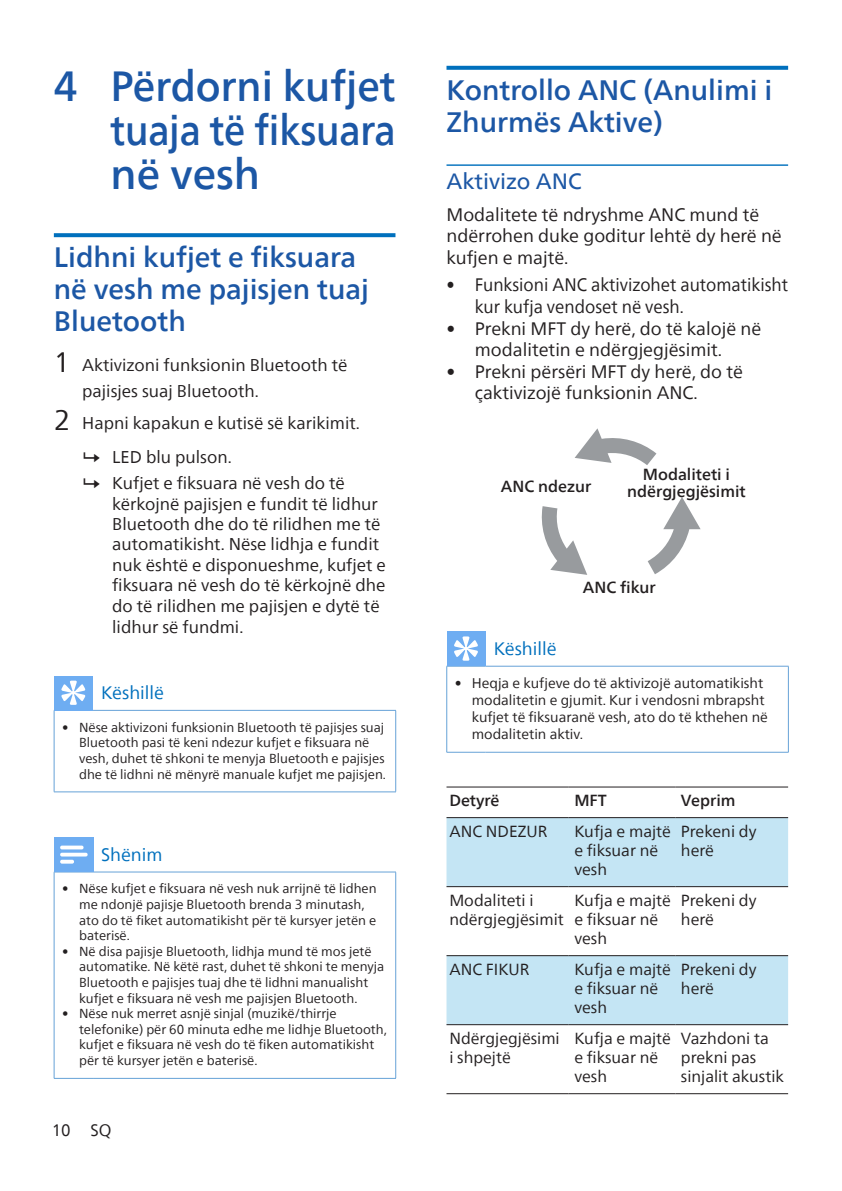
<style>
.page{position:relative;width:842px;height:1191px;background:#fff}
.page>*{position:absolute;margin:0;border:0;box-sizing:border-box;transform-origin:0 0}
.t1{font:500 42px/44px "Neue Frutiger World";letter-spacing:-.005em;color:#1c57a5;text-align:justify;scale:.96 1}
.heading2{font:500 28px/32px "Neue Frutiger World";color:#1c57a5}
.head_3{font:22px "Neue Frutiger World";color:#1c57a5}
.Body{font:18px/21.6px "Neue Frutiger World";color:#231f20}
.Body-2{font:18px/21.6px "Neue Frutiger World";color:#231f20;scale:.94 1}
.Body-3{font:18px "Neue Frutiger World";color:#0070bd}
.t2{font:17px/20.4px "Neue Frutiger World";color:#231f20}
.t3{font:16.4px "Neue Frutiger World";color:#231f20}
.Body_Text{font:16px/19.2px "Neue Frutiger World";color:#231f20}
.Body_Text-2{font:500 16px/17px "Neue Frutiger World";color:#231f20;text-align:center}
.t4{font:14px/16.8px "Neue Frutiger World";color:#231f20}
.t5{font:13px/15.6px "Neue Frutiger World";color:#231f20}
.s1{font-size:28px}
.s2{font-weight:300}
</style>
<div class="page">
<svg style="left:54px;top:233px;width:341px;height:4px"></svg>
<hr style="left:395px;top:710px;width:1px;height:81px;background:#66a2d7">
<hr style="left:54px;top:710px;width:1px;height:81px;background:#66a2d7">
<hr style="left:54px;top:791px;width:39px;height:1px;background:#66a2d7">
<hr style="left:93px;top:791px;width:303px;height:1px;background:#66a2d7">
<hr style="left:93px;top:710px;width:303px;height:1px;background:#66a2d7">
<hr style="left:54px;top:710px;width:39px;height:1px;background:#66a2d7">
<div style="left:54px;top:676px;width:39px;height:34px;background:#6eadf2"></div>
<svg style="left:61px;top:680px;width:24px;height:25px"></svg>
<hr style="left:395px;top:872px;width:1px;height:206px;background:#66a2d7">
<hr style="left:54px;top:872px;width:1px;height:206px;background:#66a2d7">
<hr style="left:54px;top:1078px;width:39px;height:1px;background:#66a2d7">
<hr style="left:93px;top:1078px;width:303px;height:1px;background:#66a2d7">
<hr style="left:93px;top:871px;width:303px;height:1px;background:#66a2d7">
<hr style="left:54px;top:871px;width:39px;height:1px;background:#66a2d7">
<div style="left:54px;top:837px;width:39px;height:34px;background:#6eadf2"></div>
<svg style="left:60px;top:845px;width:28px;height:18px"></svg>
<svg style="left:446px;top:66px;width:342px;height:4px"></svg>
<hr style="left:446px;top:164px;width:342px;height:2px;background:#0070bd">
<svg style="left:648px;top:497px;width:53px;height:77px"></svg>
<svg style="left:575px;top:428px;width:81px;height:37px"></svg>
<svg style="left:541px;top:506px;width:46px;height:69px"></svg>
<hr style="left:788px;top:666px;width:1px;height:86px;background:#66a2d7">
<hr style="left:446px;top:666px;width:1px;height:86px;background:#66a2d7">
<hr style="left:446px;top:752px;width:40px;height:1px;background:#66a2d7">
<hr style="left:486px;top:752px;width:303px;height:1px;background:#66a2d7">
<hr style="left:486px;top:666px;width:303px;height:1px;background:#66a2d7">
<hr style="left:446px;top:666px;width:40px;height:1px;background:#66a2d7">
<div style="left:447px;top:632px;width:39px;height:34px;background:#6eadf2"></div>
<svg style="left:454px;top:636px;width:24px;height:24px"></svg>
<svg style="left:446px;top:818px;width:342px;height:206px;fill:#c4e5f4"></svg>
<hr style="left:446px;top:786px;width:123px;height:1px;background:#231f20">
<hr style="left:569px;top:786px;width:106px;height:1px;background:#231f20">
<hr style="left:675px;top:786px;width:113px;height:1px;background:#231f20">
<hr style="left:446px;top:817px;width:123px;height:1px;background:#231f20">
<hr style="left:569px;top:817px;width:106px;height:1px;background:#231f20">
<hr style="left:675px;top:817px;width:113px;height:1px;background:#231f20">
<hr style="left:446px;top:886px;width:123px;height:1px;background:#231f20">
<hr style="left:569px;top:886px;width:106px;height:1px;background:#231f20">
<hr style="left:675px;top:886px;width:113px;height:1px;background:#231f20">
<hr style="left:446px;top:955px;width:123px;height:1px;background:#231f20">
<hr style="left:569px;top:955px;width:106px;height:1px;background:#231f20">
<hr style="left:675px;top:955px;width:113px;height:1px;background:#231f20">
<hr style="left:446px;top:1024px;width:123px;height:1px;background:#231f20">
<hr style="left:569px;top:1024px;width:106px;height:1px;background:#231f20">
<hr style="left:675px;top:1024px;width:113px;height:1px;background:#231f20">
<hr style="left:446px;top:1093px;width:123px;height:1px;background:#231f20">
<hr style="left:569px;top:1093px;width:106px;height:1px;background:#231f20">
<hr style="left:675px;top:1093px;width:113px;height:1px;background:#231f20">
<p class="t1" style="left:111px;top:65px;width:298px;text-indent:-57px">4 Përdorni kufjet tuaja të fiksuara në vesh</p>
<p class="heading2" style="left:54px;top:241px;width:317px">Lidhni kufjet e fiksuara në vesh me pajisjen tuaj<br>Bluetooth</p>
<p class="t2" style="left:82px;top:352px;width:267px;line-height:26px;text-indent:-28px"><span class="s1">1</span> Aktivizoni funksionin Bluetooth të pajisjes suaj Bluetooth.</p>
<p class="t2" style="left:54px;top:413px;width:307px"><span class="s1">2</span> Hapni kapakun e kutisë së karikimit.</p>
<p class="t2" style="left:112px;top:447px;width:121px">LED blu pulson.</p>
<p class="t2" style="left:112px;top:473px;width:275px">Kufjet e fiksuara në vesh do të kërkojnë pajisjen e fundit të lidhur<br>Bluetooth dhe do të rilidhen me të automatikisht. Nëse lidhja e fundit nuk është e disponueshme, kufjet e fiksuara në vesh do të kërkojnë dhe do të rilidhen me pajisjen e dytë të lidhur së fundmi.</p>
<p class="Body-3" style="left:101px;top:679px;width:64px">Këshillë</p>
<p class="t5" style="left:79px;top:719px;width:308px;text-indent:-17px">• Nëse aktivizoni funksionin Bluetooth të pajisjes suaj Bluetooth pasi të keni ndezur kufjet e fiksuara në vesh, duhet të shkoni te menyja Bluetooth e pajisjes dhe të lidhni në mënyrë manuale kufjet me pajisjen.</p>
<p class="Body-3" style="left:101px;top:840px;width:63px">Shënim</p>
<p class="t5" style="left:79px;top:881px;width:299px;text-indent:-17px">• Nëse kufjet e fiksuara në vesh nuk arrijnë të lidhen me ndonjë pajisje Bluetooth brenda 3 minutash, ato do të fiket automatikisht për të kursyer jetën e baterisë.</p>
<p class="t5" style="left:79px;top:943px;width:307px;text-indent:-17px">• Në disa pajisje Bluetooth, lidhja mund të mos jetë automatike. Në këtë rast, duhet të shkoni te menyja Bluetooth e pajisjes tuaj dhe të lidhni manualisht kufjet e fiksuara në vesh me pajisjen Bluetooth.</p>
<p class="t5" style="left:79px;top:1006px;width:309px;text-indent:-17px">• Nëse nuk merret asnjë sinjal (muzikë/thirrje telefonike) për 60 minuta edhe me lidhje Bluetooth, kufjet e fiksuara në vesh do të fiken automatikisht për të kursyer jetën e baterisë.</p>
<p class="t3" style="left:52px;top:1117px;width:61px">10 SQ</p>
<p class="heading2" style="left:446px;top:74px;width:327px">Kontrollo ANC (Anulimi i<br>Zhurmës Aktive)</p>
<p class="head_3" style="left:446px;top:163px;width:137px">Aktivizo ANC</p>
<p class="Body" style="left:446px;top:204px;width:337px">Modalitete të ndryshme ANC mund të ndërrohen duke goditur lehtë dy herë në kufjen e majtë.</p>
<p class="Body-2" style="left:475px;top:274px;width:335px;text-indent:-28px"><span class="s2">•</span> Funksioni ANC aktivizohet automatikisht kur kufja vendoset në vesh.</p>
<p class="Body" style="left:446px;top:318px;width:316px;text-align:center"><span class="s2">•</span> Prekni MFT dy herë, do të kalojë në modalitetin e ndërgjegjësimit.</p>
<p class="Body" style="left:475px;top:361px;width:270px;text-indent:-28px"><span class="s2">•</span> Prekni përsëri MFT dy herë, do të çaktivizojë funksionin ANC.</p>
<p class="Body_Text-2" style="left:501px;top:477px;width:92px">ANC ndezur</p>
<p class="Body_Text-2" style="left:627px;top:466px;width:120px">Modaliteti i ndërgjegjësimit</p>
<p class="Body_Text-2" style="left:583px;top:579px;width:74px">ANC fikur</p>
<p class="Body-3" style="left:494px;top:634px;width:64px">Këshillë</p>
<p class="t4" style="left:472px;top:675px;width:298px;text-indent:-17px">• Heqja e kufjeve do të aktivizojë automatikisht modalitetin e gjumit. Kur i vendosni mbrapsht kufjet të fiksuaranë vesh, ato do të kthehen në modalitetin aktiv.</p>
<p class="Body_Text-2" style="left:449px;top:792px;width:52px">Detyrë</p>
<p class="Body_Text-2" style="left:574px;top:792px;width:34px">MFT</p>
<p class="Body_Text-2" style="left:681px;top:792px;width:56px">Veprim</p>
<p class="Body_Text" style="left:449px;top:822px;width:100px">ANC NDEZUR</p>
<p class="Body_Text" style="left:574px;top:822px;width:98px">Kufja e majtë e fiksuar në vesh</p>
<p class="Body_Text" style="left:681px;top:822px;width:77px">Prekeni dy herë</p>
<p class="Body_Text" style="left:449px;top:891px;width:116px">Modaliteti i ndërgjegjësimit</p>
<p class="Body_Text" style="left:574px;top:891px;width:98px">Kufja e majtë e fiksuar në vesh</p>
<p class="Body_Text" style="left:681px;top:891px;width:77px">Prekeni dy herë</p>
<p class="Body_Text" style="left:449px;top:960px;width:82px">ANC FIKUR</p>
<p class="Body_Text" style="left:574px;top:960px;width:98px">Kufja e majtë e fiksuar në vesh</p>
<p class="Body_Text" style="left:681px;top:960px;width:77px">Prekeni dy herë</p>
<p class="Body_Text" style="left:449px;top:1029px;width:112px">Ndërgjegjësimi i shpejtë</p>
<p class="Body_Text" style="left:574px;top:1029px;width:98px">Kufja e majtë e fiksuar në vesh</p>
<p class="Body_Text" style="left:681px;top:1029px;width:104px">Vazhdoni ta prekni pas sinjalit akustik</p>
</div>
